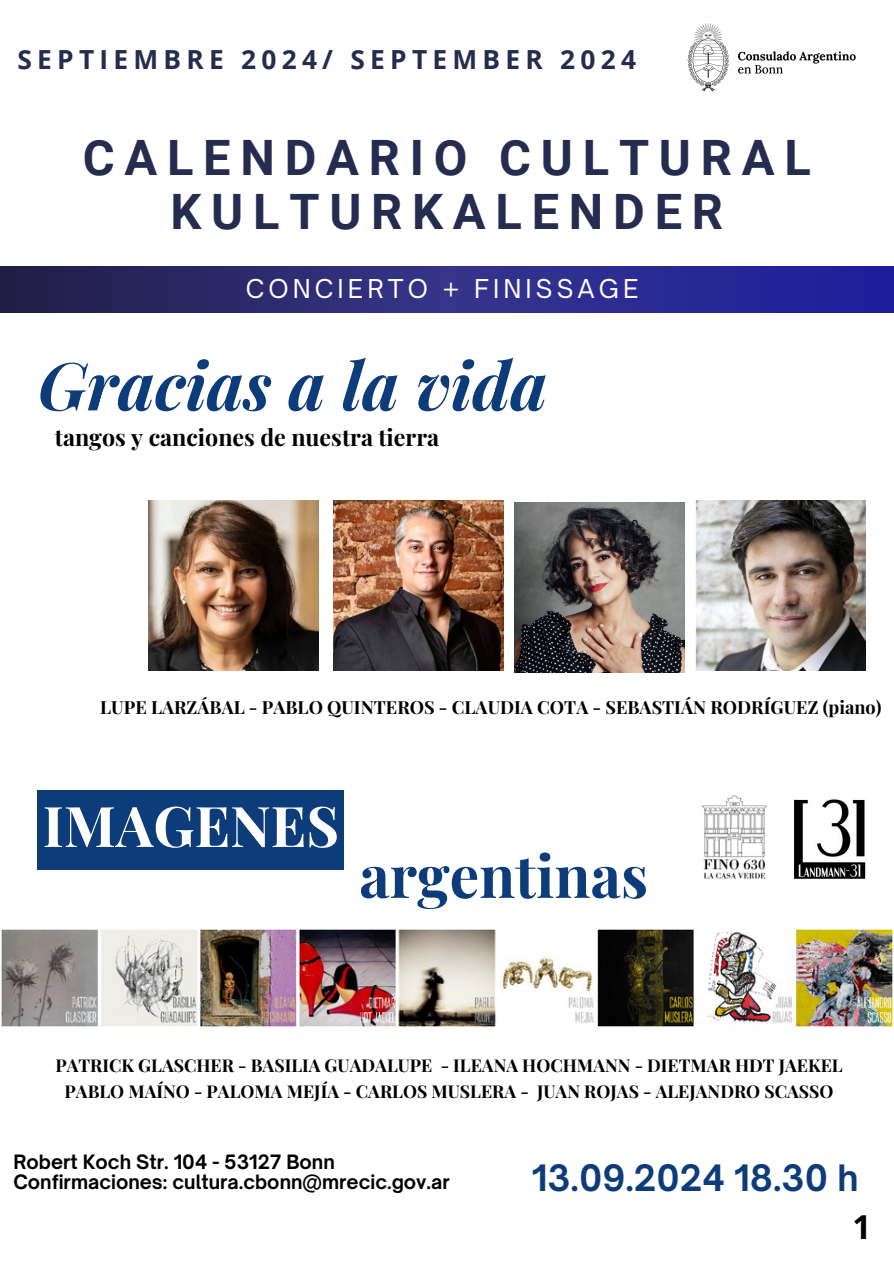
<style>
.page{position:relative;width:894px;height:1264px;background:#fff}
.page>*{position:absolute;margin:0;border:0;box-sizing:border-box;transform-origin:0 0}
.t1{font:italic 700 66.15px "Playfair Display";color:#0d3c7b}
.t2{font:700 58.65px "Playfair Display";color:#0d3c7b}
.t3{font:700 56.1px "Playfair Display";color:#fefefe}
.t4{font:700 48.75px/54px "Roboto";letter-spacing:.2em;color:#242c4f;text-align:center}
.t5{font:700 34.8px "Open Sauce One";color:#0d3c7b}
.t6{font:700 33px "Open Sans";color:#000}
.t7{font:700 26.25px "Open Sans";letter-spacing:.2em;color:#242c4f}
.t8{font:24.9px "Open Sauce One";letter-spacing:.165em;color:#fefefe}
.t9{font:700 23.1px "Playfair Display";color:#000}
.t10{font:700 18.9px "Open Sauce One";color:#000}
.t11{font:700 18px "Playfair Display";color:#000}
.t12{font:700 17.7px/26.4px "Playfair Display";color:#000;text-align:center}
</style>
<div class="page">
<div style="left:38px;top:790px;width:306px;height:80px;background:#0d3c7b"></div>
<img style="left:687px;top:23px;width:169px;height:69px">
<img style="left:794px;top:799px;width:72px;height:80px">
<img style="left:333px;top:500px;width:170px;height:170px">
<img style="left:514px;top:503px;width:170px;height:169px">
<img style="left:695px;top:500px;width:169px;height:170px">
<img style="left:148px;top:500px;width:170px;height:170px">
<div style="left:0;top:266px;width:893px;height:47px;background:linear-gradient(to right,#2c2951,#2829aa)"></div>
<img style="left:1px;top:928px;width:892px;height:99px">
<img style="left:702px;top:795px;width:65px;height:84px">
<p class="t7" style="left:17px;top:41px;width:620px">SEPTIEMBRE 2024/ SEPTEMBER 2024</p>
<h5 class="t4" style="left:83px;top:131px;width:729px">CALENDARIO CULTURAL<br>KULTURKALENDER</h5>
<p class="t8" style="left:246px;top:273px;width:394px">CONCIERTO + FINISSAGE</p>
<p class="t1" style="left:38px;top:339px;width:511px">Gracias a la vida</p>
<p class="t9" style="left:55px;top:421px;width:386px">tangos y canciones de nuestra tierra</p>
<p class="t11" style="left:100px;top:694px;width:782px">LUPE LARZÁBAL - PABLO QUINTEROS - CLAUDIA COTA - SEBASTIÁN RODRÍGUEZ (piano)</p>
<p class="t3" style="left:43px;top:786px;width:298px">IMAGENES</p>
<p class="t2" style="left:359px;top:834px;width:290px">argentinas</p>
<p class="t12" style="left:55px;top:1051px;width:788px">PATRICK GLASCHER - BASILIA GUADALUPE - ILEANA HOCHMANN - DIETMAR HDT JAEKEL<br>PABLO MAÍNO - PALOMA MEJÍA - CARLOS MUSLERA - JUAN ROJAS - ALEJANDRO SCASSO</p>
<h2 class="t10" style="left:13px;top:1149px;width:323px">Robert Koch Str. 104 - 53127 Bonn</h2>
<h3 class="t10" style="left:13px;top:1170px;width:438px">Confirmaciones: cultura.cbonn@mrecic.gov.ar</h3>
<p class="t5" style="left:531px;top:1155px;width:328px">13.09.2024 18.30 h</p>
<p class="t6" style="left:852px;top:1203px;width:20px">1</p>
</div>
